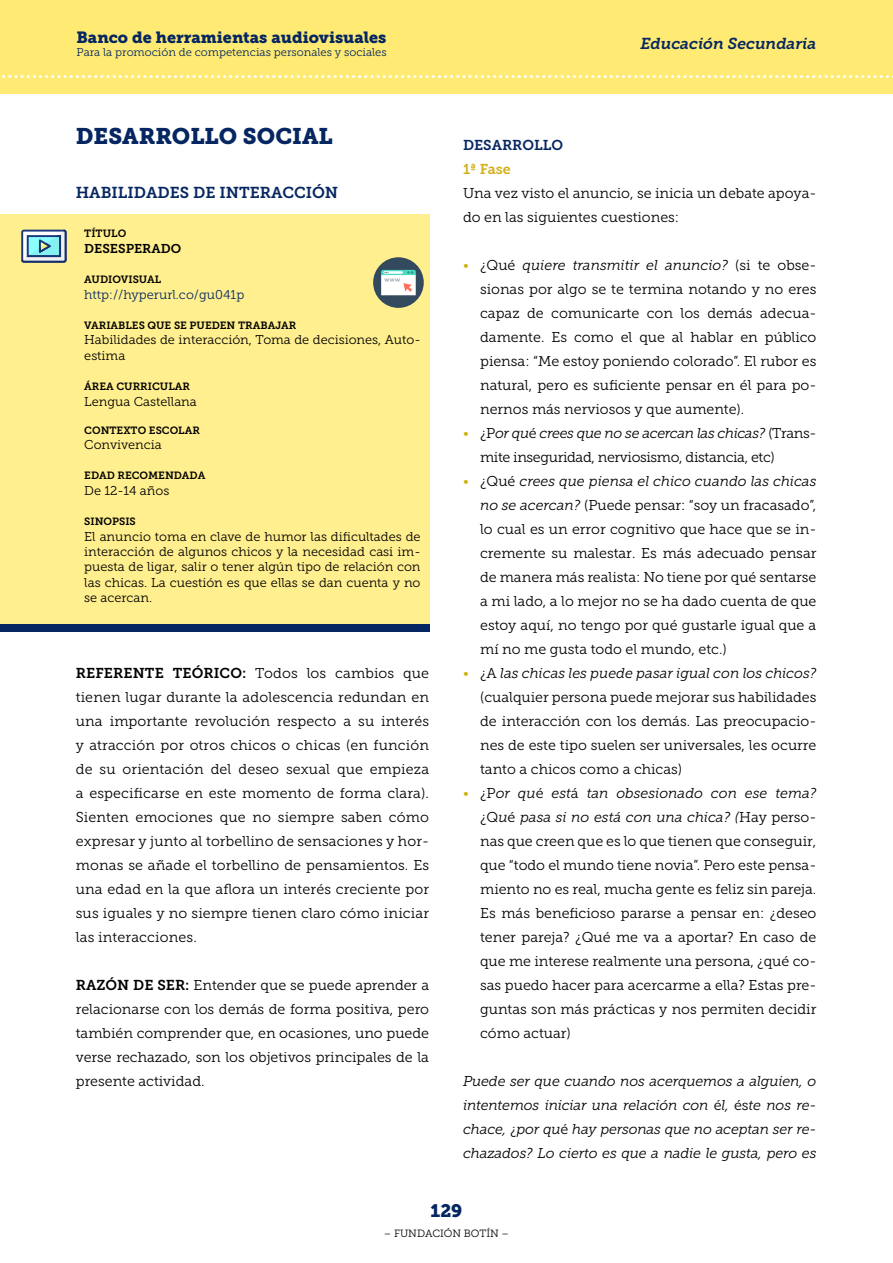
<style>
.page{position:relative;width:893px;height:1263px;background:#fff}
.page>*{position:absolute;margin:0;border:0;box-sizing:border-box;transform-origin:0 0}
.Titulo{font:22.5px "Museo Slab 900";color:#052661}
.t1{font:18px "Museo Slab 900";color:#052661}
.t2{font:16.2px "Museo Slab 900";color:#052661}
.Seccion{font:15.75px "Museo Slab 700";color:#052661}
.t3{font:italic 15.75px "Museo Slab 700";color:#052661}
.t4{font:14.25px/24px "Museo Slab 300";color:#000;text-align:justify}
.t5{font:italic 14.25px/24px "Museo Slab 300";letter-spacing:-.01em;color:#000;text-align:justify}
.t6{font:14.25px/24px "Museo Slab 300";letter-spacing:-.025em;color:#000}
.t7{font:14.25px "Museo Slab 700";color:#052661}
.t8{font:14.25px "Museo Slab 700";color:#d3b019}
.t9{font:12.75px/15.3px "Museo Slab 300";color:#000}
.t10{font:12.75px "Museo Slab 300";color:#052661}
.t11{font:12.75px "Museo Slab 700";color:#000}
.t12{font:11.25px "Museo Slab 300";color:#052661}
.t13{font:10.5px "Museo Slab 700";color:#000}
.t14{font:10.5px "Museo Slab 300";color:#000}
.s1{font-family:"Museo Slab 700"}
.s2{color:#d3b019}
.s3{font-style:italic}
.s4{font-style:normal}
</style>
<div class="page">
<div style="left:0;top:0;width:893px;height:94px;background:#ffeb73"></div>
<svg style="left:2px;top:75px;width:891px;height:3px"></svg>
<div style="left:0;top:215px;width:429px;height:413px;background:#ffef8f"></div>
<div style="left:0;top:624px;width:429px;height:7px;background:#052661"></div>
<div style="left:373px;top:257px;width:51px;height:51px;background:#334a5e;border-radius:50%"></div>
<svg style="left:381px;top:270px;width:35px;height:25px"></svg>
<svg style="left:21px;top:230px;width:46px;height:33px;background:#82adc2"></svg>
<p class="t2" style="left:77px;top:28px;width:311px">Banco de herramientas audiovisuales</p>
<p class="t12" style="left:77px;top:46px;width:312px">Para la promoción de competencias personales y sociales</p>
<p class="Titulo" style="left:76px;top:123px;width:258px">DESARROLLO SOCIAL</p>
<p class="Seccion" style="left:76px;top:184px;width:264px">HABILIDADES DE INTERACCIÓN</p>
<p class="t13" style="left:84px;top:228px;width:43px">TÍTULO</p>
<p class="t11" style="left:84px;top:241px;width:98px">DESESPERADO</p>
<p class="t13" style="left:84px;top:274px;width:78px">AUDIOVISUAL</p>
<p class="t10" style="left:84px;top:287px;width:161px">http://hyperurl.co/gu041p</p>
<p class="t13" style="left:84px;top:320px;width:213px">VARIABLES QUE SE PUEDEN TRABAJAR</p>
<p class="t9" style="left:84px;top:332px;width:338px">Habilidades de interacción, Toma de decisiones, Auto&shy;estima</p>
<p class="t13" style="left:84px;top:381px;width:107px">ÁREA CURRICULAR</p>
<p class="t9" style="left:84px;top:394px;width:114px">Lengua Castellana</p>
<p class="t13" style="left:84px;top:424px;width:117px">CONTEXTO ESCOLAR</p>
<p class="t9" style="left:84px;top:437px;width:79px">Convivencia</p>
<p class="t13" style="left:84px;top:470px;width:123px">EDAD RECOMENDADA</p>
<p class="t9" style="left:84px;top:483px;width:87px">De 12-14 años</p>
<p class="t13" style="left:84px;top:516px;width:53px">SINOPSIS</p>
<p class="t9" style="left:84px;top:529px;width:338px;text-align:justify">El anuncio toma en clave de humor las dificultades de interacción de algunos chicos y la necesidad casi im&shy;puesta de ligar, salir o tener algún tipo de relación con las chicas. La cuestión es que ellas se dan cuenta y no se acercan.</p>
<p class="t4" style="left:76px;top:661px;width:355px"><span class="s1">REFERENTE TEÓRICO:</span> Todos los cambios que tienen lugar durante la adolescencia redundan en una importante revolución respecto a su interés y atracción por otros chicos o chicas (en función de su orientación del deseo sexual que empieza a especificarse en este momento de forma clara).<br>Sienten emociones que no siempre saben cómo expresar y junto al torbellino de sensaciones y hor&shy;monas se añade el torbellino de pensamientos. Es una edad en la que aflora un interés creciente por sus iguales y no siempre tienen claro cómo iniciar las interacciones.</p>
<p class="t4" style="left:76px;top:973px;width:355px"><span class="s1">RAZÓN DE SER:</span> Entender que se puede aprender a relacionarse con los demás de forma positiva, pero también comprender que, en ocasiones, uno puede verse rechazado, son los objetivos principales de la presente actividad.</p>
<p class="t3" style="left:640px;top:34px;width:177px">Educación Secundaria</p>
<p class="t7" style="left:463px;top:137px;width:102px">DESARROLLO</p>
<p class="t8" style="left:463px;top:161px;width:49px">1ª Fase</p>
<p class="t4" style="left:463px;top:181px;width:355px">Una vez visto el anuncio, se inicia un debate apoya&shy;do en las siguientes cuestiones:</p>
<p class="t4" style="left:480px;top:253px;width:338px;text-indent:-17px"><span class="s2">•</span> ¿Qué <span class="s3">quiere transmitir el anuncio?</span> (si te obse&shy;sionas por algo se te termina notando y no eres capaz de comunicarte con los demás adecua&shy;damente. Es como el que al hablar en público piensa: “Me estoy poniendo colorado”. El rubor es natural, pero es suficiente pensar en él para po&shy;nernos más nerviosos y que aumente).</p>
<p class="t6" style="left:480px;top:421px;width:338px;text-indent:-17px"><span class="s2">•</span> ¿P<span class="s3">or qu</span>é <span class="s3">crees que no se acercan las chicas?</span> (Trans&shy;mite inseguridad, nerviosismo, distancia, etc)</p>
<p class="t4" style="left:480px;top:469px;width:338px;text-indent:-17px"><span class="s2">•</span> ¿Qué <span class="s3">crees que piensa el chico cuando las chicas no se acercan?</span> (Puede pensar: “soy un fracasado”, lo cual es un error cognitivo que hace que se in&shy;cremente su malestar. Es más adecuado pensar de manera más realista: No tiene por qué sentarse a mi lado, a lo mejor no se ha dado cuenta de que estoy aquí, no tengo por qué gustarle igual que a mí no me gusta todo el mundo, etc.)</p>
<p class="t4" style="left:480px;top:661px;width:338px;text-indent:-17px"><span class="s2">•</span> ¿A <span class="s3">las chicas les puede pasar igual con los chicos? </span>(cualquier persona puede mejorar sus habilidades de interacción con los demás. Las preocupacio&shy;nes de este tipo suelen ser universales, les ocurre tanto a chicos como a chicas)</p>
<p class="t4" style="left:480px;top:781px;width:338px;text-indent:-17px"><span class="s2">•</span> ¿P<span class="s3">or qu</span>é <span class="s3">est</span>á <span class="s3">tan obsesionado con ese tema? </span>¿Q<span class="s3">u</span>é <span class="s3">pasa si no está con una chica? (</span>Hay perso&shy;nas que creen que es lo que tienen que conseguir, que “todo el mundo tiene novia”. Pero este pensa&shy;miento no es real, mucha gente es feliz sin pareja.<br>Es más beneficioso pararse a pensar en: ¿deseo tener pareja? ¿Qué me va a aportar? En caso de que me interese realmente una persona, ¿qué co&shy;sas puedo hacer para acercarme a ella? Estas pre&shy;guntas son más prácticas y nos permiten decidir cómo actuar)</p>
<p class="t5" style="left:463px;top:1069px;width:355px">Puede ser que cuando nos acerquemos a alguien, o intentemos iniciar una relación con <span class="s4">é</span>l, <span class="s4">és</span>te nos re&shy;chace, <span class="s4">¿</span>por qu<span class="s4">é</span> hay personas que no aceptan ser re&shy;chazados? Lo cierto es que a nadie le gusta, pero es</p>
<p class="t1" style="left:431px;top:1201px;width:33px">129</p>
<p class="t14" style="left:384px;top:1227px;width:127px">– FUNDACIÓN BOTÍN –</p>
</div>
